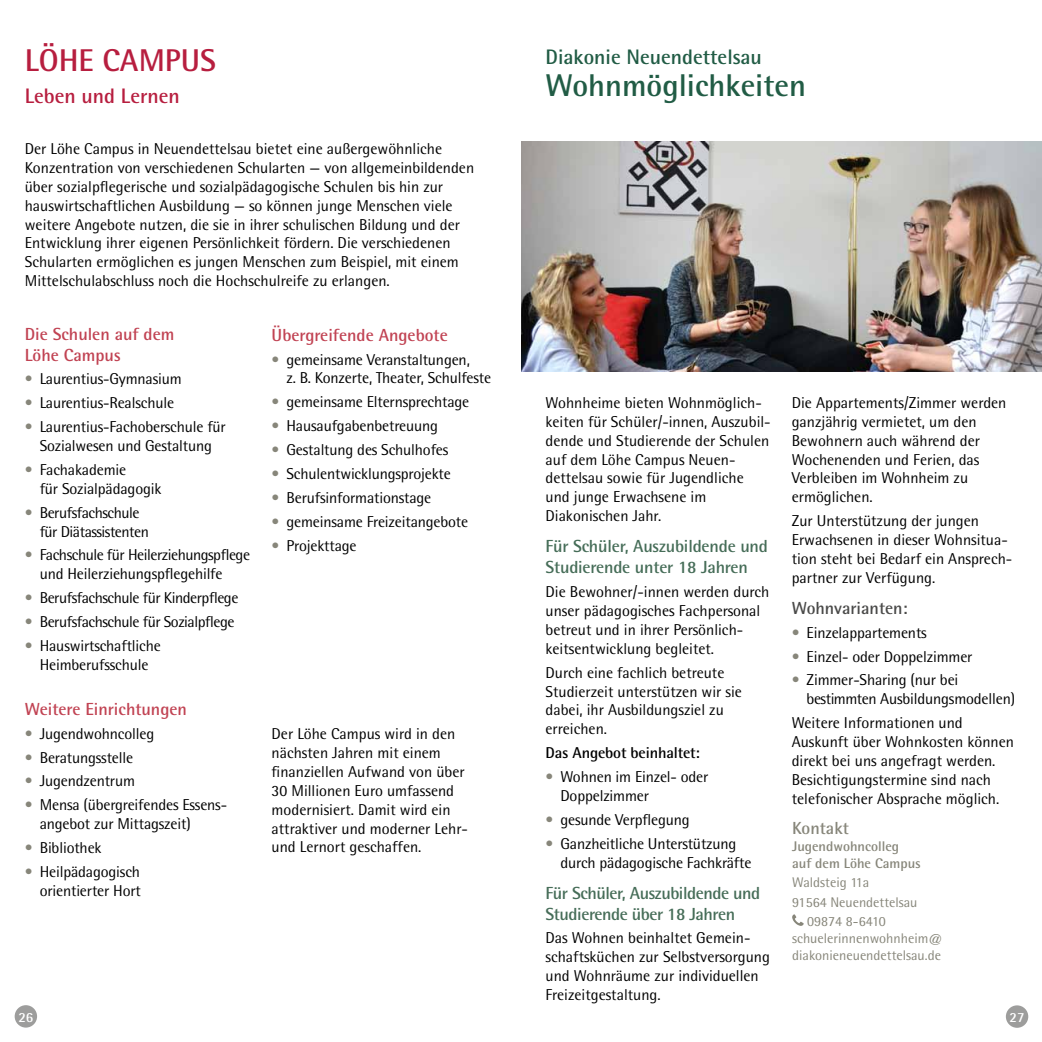
<style>
.page{position:relative;width:1042px;height:1042px;background:#fff}
.page>*{position:absolute;margin:0;border:0;box-sizing:border-box;transform-origin:0 0}
.t1{font:700 31.5px "Rotis Semi Sans Std";color:#215c45}
.t2{font:700 31.5px "Rotis Semi Sans Std";color:#b71e3f}
.t3{font:700 21px "Rotis Semi Sans Std";color:#215c45}
.t4{font:700 21px "Rotis Semi Sans Std";color:#b71e3f}
.t5{font:700 17.5px/21px "Rotis Semi Sans";letter-spacing:-.01em;color:#466d58}
.t6{font:700 17.5px/21px "Rotis Semi Sans Std";letter-spacing:-.025em;color:#466d58}
.t7{font:700 17.5px "Rotis Semi Sans";color:#c14353}
.t8{font:700 17.5px/21px "Rotis Semi Sans Std";color:#c14353}
.t9{font:700 17.5px "Rotis Semi Sans Std";color:#4a4a49}
.t10{font:700 17.5px "Rotis Semi Sans";color:#87867a}
.t11{font:15.75px/18.9px "Rotis Semi Sans";letter-spacing:-.01em;color:#000}
.t12{font:15.75px/18.9px "Rotis Semi Sans Std";color:#000}
.t13{font:15.75px/18.9px "Rotis Semi Sans";letter-spacing:-.03em;color:#000}
.t14{font:700 15.75px "Rotis Semi Sans";letter-spacing:-.01em;color:#000}
.t15{font:14px/16.8px "Rotis Semi Sans Std";color:#87867a}
.t16{font:700 14px/16.8px "Rotis Semi Sans Std";color:#87867a}
.t17{font:700 14px "Rotis Semi Sans";color:#fff}
.s1{color:#87867a}
</style>
<div class="page">
<img style="left:521px;top:142px;width:521px;height:230px">
<svg style="left:792px;top:914px;width:11px;height:12px"></svg>
<div style="left:15px;top:1005px;width:22px;height:22px;background:#9d9d9c;border-radius:50%"></div>
<div style="left:1006px;top:1005px;width:22px;height:23px;background:#9d9d9c;border-radius:50%"></div>
<h1 class="t2" style="left:25px;top:41px;width:192px">LÖHE CAMPUS</h1>
<h2 class="t4" style="left:25px;top:83px;width:156px">Leben und Lernen</h2>
<p class="t11" style="left:25px;top:139px;width:451px">Der Löhe Campus in Neuendettelsau bietet eine außergewöhnliche Konzentration von verschiedenen Schularten — von allgemeinbildenden über sozialpflegerische und sozialpädagogische Schulen bis hin zur hauswirtschaftlichen Ausbildung — so können junge Menschen viele weitere Angebote nutzen, die sie in ihrer schulischen Bildung und der Entwicklung ihrer eigenen Persönlichkeit fördern. Die verschiedenen Schularten ermöglichen es jungen Menschen zum Beispiel, mit einem Mittelschulabschluss noch die Hochschulreife zu erlangen.</p>
<p class="t8" style="left:25px;top:323px;width:151px">Die Schulen auf dem<br>Löhe Campus</p>
<p class="t11" style="left:25px;top:369px;width:158px"><span class="s1">•</span> Laurentius-Gymnasium</p>
<p class="t11" style="left:25px;top:393px;width:151px"><span class="s1">•</span> Laurentius-Realschule</p>
<p class="t11" style="left:25px;top:417px;width:203px;text-align:center"><span class="s1">•</span> Laurentius-Fachoberschule für<br>Sozialwesen und Gestaltung</p>
<p class="t11" style="left:40px;top:460px;width:123px;text-indent:-15px"><span class="s1">•</span> Fachakademie<br>für Sozialpädagogik</p>
<p class="t13" style="left:40px;top:503px;width:111px;text-indent:-15px"><span class="s1">•</span> Berufsfachschule für Diätassistenten</p>
<p class="t13" style="left:40px;top:545px;width:212px;text-indent:-15px"><span class="s1">•</span> Fachschule für Heilerziehungspflege und Heilerziehungspflegehilfe</p>
<p class="t13" style="left:25px;top:588px;width:215px"><span class="s1">•</span> Berufsfachschule für Kinderpflege</p>
<p class="t13" style="left:25px;top:612px;width:211px"><span class="s1">•</span> Berufsfachschule für Sozialpflege</p>
<p class="t12" style="left:25px;top:636px;width:138px;text-align:center"><span class="s1">•</span> Hauswirtschaftliche<br>Heimberufsschule</p>
<p class="t7" style="left:25px;top:698px;width:164px">Weitere Einrichtungen</p>
<p class="t11" style="left:25px;top:724px;width:131px"><span class="s1">•</span> Jugendwohncolleg</p>
<p class="t11" style="left:25px;top:747px;width:110px"><span class="s1">•</span> Beratungsstelle</p>
<p class="t11" style="left:25px;top:771px;width:112px"><span class="s1">•</span> Jugendzentrum</p>
<p class="t11" style="left:40px;top:795px;width:189px;text-indent:-15px"><span class="s1">•</span> Mensa (übergreifendes Essens&shy;angebot zur Mittagszeit)</p>
<p class="t11" style="left:25px;top:838px;width:78px"><span class="s1">•</span> Bibliothek</p>
<p class="t11" style="left:25px;top:862px;width:118px;text-align:right"><span class="s1">•</span> Heilpädagogisch orientierter Hort</p>
<p class="t7" style="left:272px;top:324px;width:178px">Übergreifende Angebote</p>
<p class="t11" style="left:286px;top:350px;width:206px;text-indent:-15px"><span class="s1">•</span> gemeinsame Veranstaltungen,<br>z. B. Konzerte, Theater, Schulfeste</p>
<p class="t11" style="left:272px;top:392px;width:199px"><span class="s1">•</span> gemeinsame Elternsprechtage</p>
<p class="t11" style="left:272px;top:416px;width:168px"><span class="s1">•</span> Hausaufgabenbetreuung</p>
<p class="t11" style="left:272px;top:440px;width:178px"><span class="s1">•</span> Gestaltung des Schulhofes</p>
<p class="t11" style="left:272px;top:464px;width:181px"><span class="s1">•</span> Schulentwicklungsprojekte</p>
<p class="t11" style="left:272px;top:488px;width:161px"><span class="s1">•</span> Berufsinformationstage</p>
<p class="t11" style="left:272px;top:512px;width:198px"><span class="s1">•</span> gemeinsame Freizeitangebote</p>
<p class="t11" style="left:272px;top:536px;width:86px"><span class="s1">•</span> Projekttage</p>
<p class="t11" style="left:272px;top:724px;width:198px">Der Löhe Campus wird in den nächsten Jahren mit einem finanziellen Aufwand von über<br>30 Millionen Euro umfassend modernisiert. Damit wird ein attraktiver und moderner Lehr&shy;und Lernort geschaffen.</p>
<h2 class="t3" style="left:545px;top:44px;width:218px">Diakonie Neuendettelsau</h2>
<h1 class="t1" style="left:545px;top:66px;width:262px">Wohnmöglichkeiten</h1>
<p class="t12" style="left:545px;top:393px;width:227px">Wohnheime bieten Wohnmöglich&shy;keiten für Schüler/-innen, Auszubil&shy;dende und Studierende der Schulen auf dem Löhe Campus Neuen&shy;dettelsau sowie für Jugendliche und junge Erwachsene im<br>Diakonischen Jahr.</p>
<p class="t5" style="left:545px;top:535px;width:224px">Für Schüler, Auszubildende und<br>Studierende unter 18 Jahren</p>
<p class="t12" style="left:545px;top:582px;width:225px">Die Bewohner/-innen werden durch unser pädagogisches Fachpersonal betreut und in ihrer Persönlich&shy;keitsentwicklung begleitet.</p>
<p class="t12" style="left:545px;top:663px;width:198px">Durch eine fachlich betreute<br>Studierzeit unterstützen wir sie dabei, ihr Ausbildungsziel zu erreichen.</p>
<p class="t14" style="left:545px;top:743px;width:156px">Das Angebot beinhaltet:</p>
<p class="t12" style="left:560px;top:767px;width:150px;text-indent:-15px"><span class="s1">•</span> Wohnen im Einzel- oder<br>Doppelzimmer</p>
<p class="t12" style="left:545px;top:810px;width:146px"><span class="s1">•</span> gesunde Verpflegung</p>
<p class="t12" style="left:560px;top:834px;width:193px;text-indent:-15px"><span class="s1">•</span> Ganzheitliche Unterstützung durch pädagogische Fachkräfte</p>
<p class="t6" style="left:545px;top:882px;width:216px">Für Schüler, Auszubildende und<br>Studierende über 18 Jahren</p>
<p class="t12" style="left:545px;top:928px;width:226px">Das Wohnen beinhaltet Gemein&shy;schaftsküchen zur Selbstversorgung und Wohnräume zur individuellen<br>Freizeitgestaltung.</p>
<p class="t12" style="left:792px;top:393px;width:216px">Die Appartements/Zimmer werden ganzjährig vermietet, um den<br>Bewohnern auch während der<br>Wochenenden und Ferien, das<br>Verbleiben im Wohnheim zu ermöglichen.</p>
<p class="t12" style="left:792px;top:511px;width:222px">Zur Unterstützung der jungen<br>Erwachsenen in dieser Wohnsitua&shy;tion steht bei Bedarf ein Ansprech&shy;partner zur Verfügung.</p>
<p class="t9" style="left:792px;top:597px;width:117px">Wohnvarianten:</p>
<p class="t12" style="left:792px;top:623px;width:137px"><span class="s1">•</span> Einzelappartements</p>
<p class="t12" style="left:792px;top:647px;width:182px"><span class="s1">•</span> Einzel- oder Doppelzimmer</p>
<p class="t12" style="left:806px;top:670px;width:210px;text-indent:-15px"><span class="s1">•</span> Zimmer-Sharing (nur bei bestimmten Ausbildungsmodellen)</p>
<p class="t12" style="left:792px;top:713px;width:224px">Weitere Informationen und<br>Auskunft über Wohnkosten können direkt bei uns angefragt werden.<br>Besichtigungstermine sind nach telefonischer Absprache möglich.</p>
<p class="t10" style="left:792px;top:818px;width:58px">Kontakt</p>
<p class="t16" style="left:792px;top:838px;width:130px">Jugendwohncolleg auf dem Löhe Campus</p>
<p class="t15" style="left:792px;top:874px;width:79px">Waldsteig 11a</p>
<p class="t15" style="left:792px;top:893px;width:127px">91564 Neuendettelsau</p>
<p class="t15" style="left:807px;top:912px;width:80px">09874 8-6410</p>
<p class="t15" style="left:792px;top:929px;width:152px">schuelerinnenwohnheim@ diakonieneuendettelsau.de</p>
<p class="t17" style="left:18px;top:1008px;width:17px">26</p>
<p class="t17" style="left:1009px;top:1008px;width:17px">27</p>
</div>
